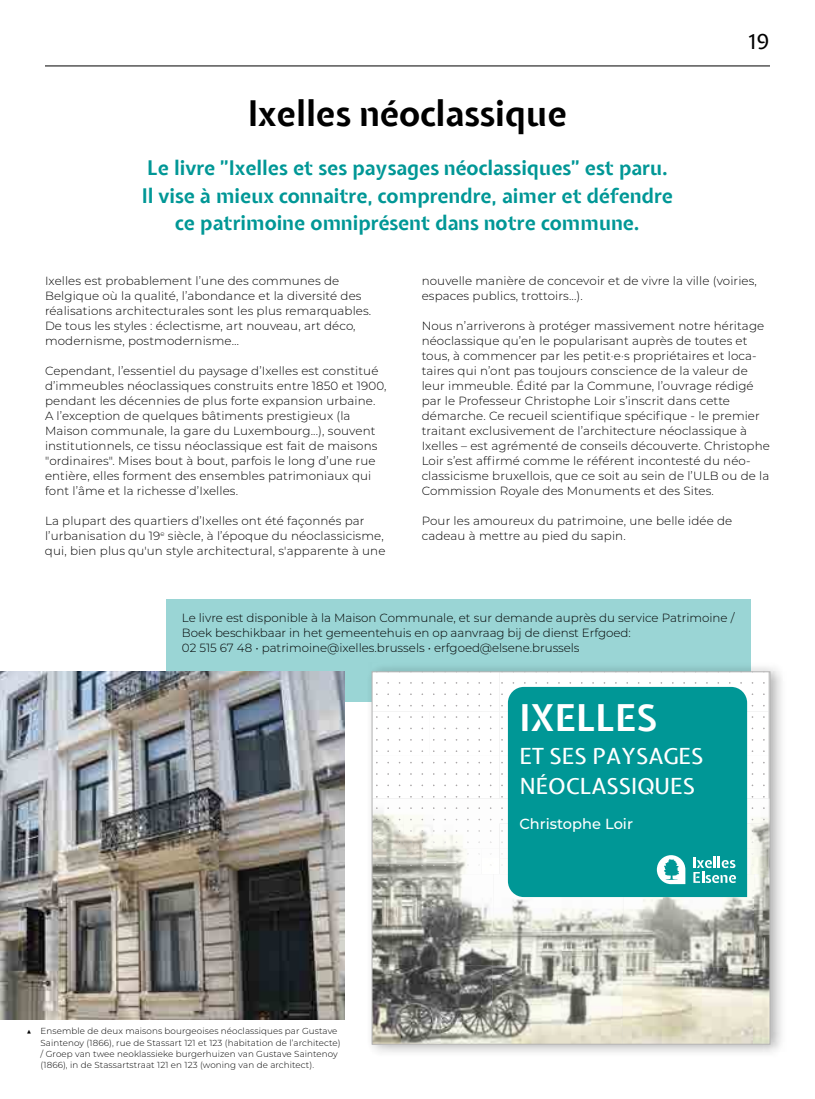
<style>
.page{position:relative;width:815px;height:1099px;background:#fff}
.page>*{position:absolute;margin:0;border:0;box-sizing:border-box;transform-origin:0 0}
.t1{font:700 36.5px "Expletus Sans";color:#fff}
.t2{font:700 35px "Expletus Sans";color:#000}
.t3{font:500 21.88px/29.2px "Expletus Sans";color:#fff}
.t4{font:21.25px "Expletus Sans";color:#000}
.t5{font:700 20px/27.5px "Expletus Sans";color:#009796;text-align:center}
.t6{font:500 14.62px "Montserrat";color:#fff}
.t7{font:300 11.88px/15px "Montserrat";letter-spacing:.01em;color:#000}
.t8{font:300 8.75px/11.2px "Montserrat";letter-spacing:.01em;color:#000}
</style>
<div class="page">
<hr style="left:45px;top:66px;width:725px;height:1px;background:#000">
<div style="left:167px;top:599px;width:584px;height:103px;background:#9ad5d5"></div>
<div style="left:365px;top:662px;width:422px;height:396px;background:#000;opacity:.3"></div>
<img style="left:753px;top:858px;width:15px;height:184px">
<img style="left:374px;top:874px;width:380px;height:93px">
<img style="left:374px;top:964px;width:249px;height:78px">
<img style="left:622px;top:966px;width:131px;height:76px">
<div style="left:374px;top:673px;width:394px;height:38px;background:#fff"></div>
<img style="left:374px;top:711px;width:56px;height:44px">
<img style="left:430px;top:711px;width:78px;height:65px">
<img style="left:747px;top:755px;width:21px;height:43px">
<img style="left:499px;top:776px;width:9px;height:22px">
<img style="left:482px;top:711px;width:286px;height:44px">
<img style="left:374px;top:755px;width:125px;height:43px">
<img style="left:374px;top:798px;width:134px;height:50px">
<img style="left:747px;top:798px;width:21px;height:25px">
<img style="left:482px;top:858px;width:26px;height:16px">
<img style="left:482px;top:823px;width:286px;height:35px">
<img style="left:374px;top:848px;width:108px;height:26px">
<div style="left:508px;top:687px;width:239px;height:210px;background:#009796"></div>
<svg style="left:657px;top:853px;width:28px;height:31px"></svg>
<svg style="left:729px;top:860px;width:13px;height:8px"></svg>
<svg style="left:693px;top:853px;width:36px;height:30px"></svg>
<svg style="left:729px;top:874px;width:7px;height:9px"></svg>
<div style="left:372px;top:671px;width:398px;height:373px;border:1px solid #b3b2b2"></div>
<img style="left:0;top:671px;width:345px;height:348px">
<h2 class="t2" style="left:248px;top:95px;width:321px">Ixelles néoclassique</h2>
<h3 class="t5" style="left:142px;top:155px;width:533px">Le livre "Ixelles et ses paysages néoclassiques" est paru.<br>Il vise à mieux connaitre, comprendre, aimer et défendre ce patrimoine omniprésent dans notre commune.</h3>
<h3 class="t4" style="left:749px;top:30px;width:22px">19</h3>
<p class="t7" style="left:45px;top:273px;width:328px">Ixelles est probablement l’une des communes de Belgique où la qualité, l’abondance et la diversité des réalisations architecturales sont les plus remarquables.<br>De tous les styles : éclectisme, art nouveau, art déco, modernisme, postmodernisme…</p>
<p class="t7" style="left:45px;top:363px;width:343px">Cependant, l’essentiel du paysage d’Ixelles est constitué d’immeubles néoclassiques construits entre 1850 et 1900, pendant les décennies de plus forte expansion urbaine.<br>A l’exception de quelques bâtiments prestigieux (la Maison communale, la gare du Luxembourg...), souvent institutionnels, ce tissu néoclassique est fait de maisons "ordinaires". Mises bout à bout, parfois le long d’une rue entière, elles forment des ensembles patrimoniaux qui font l’âme et la richesse d’Ixelles.</p>
<p class="t7" style="left:45px;top:513px;width:342px">La plupart des quartiers d’Ixelles ont été façonnés par l’urbanisation du 19<sup>e</sup> siècle, à l’époque du néoclassicisme, qui, bien plus qu'un style architectural, s'apparente à une</p>
<p class="t7" style="left:422px;top:273px;width:337px">nouvelle manière de concevoir et de vivre la ville (voiries, espaces publics, trottoirs...).</p>
<p class="t7" style="left:422px;top:318px;width:350px">Nous n’arriverons à protéger massivement notre héritage néoclassique qu’en le popularisant auprès de toutes et tous, à commencer par les petit·e·s propriétaires et loca&shy;taires qui n’ont pas toujours conscience de la valeur de leur immeuble. Édité par la Commune, l’ouvrage rédigé par le Professeur Christophe Loir s’inscrit dans cette démarche. Ce recueil scientifique spécifique - le premier traitant exclusivement de l’architecture néoclassique à Ixelles – est agrémenté de conseils découverte. Christophe Loir s’est affirmé comme le référent incontesté du néo&shy;classicisme bruxellois, que ce soit au sein de l’ULB ou de la Commission Royale des Monuments et des Sites.</p>
<p class="t7" style="left:422px;top:513px;width:312px">Pour les amoureux du patrimoine, une belle idée de cadeau à mettre au pied du sapin.</p>
<p class="t7" style="left:182px;top:609px;width:554px">Le livre est disponible à la Maison Communale, et sur demande auprès du service Patrimoine /<br>Boek beschikbaar in het gemeentehuis en op aanvraag bij de dienst Erfgoed:<br>02 515 67 48 • patrimoine@ixelles.brussels • erfgoed@elsene.brussels</p>
<p class="t8" style="left:41px;top:1025px;width:302px;text-indent:-14px">▲ Ensemble de deux maisons bourgeoises néoclassiques par Gustave Saintenoy (1866), rue de Stassart 121 et 123 (habitation de l’architecte) / Groep van twee neoklassieke burgerhuizen van Gustave Saintenoy (1866), in de Stassartstraat 121 en 123 (woning van de architect).</p>
<h1 class="t1" style="left:519px;top:698px;width:140px">IXELLES</h1>
<h3 class="t3" style="left:519px;top:743px;width:186px">ET SES PAYSAGES<br>NÉOCLASSIQUES</h3>
<p class="t6" style="left:519px;top:813px;width:115px">Christophe Loir</p>
</div>
